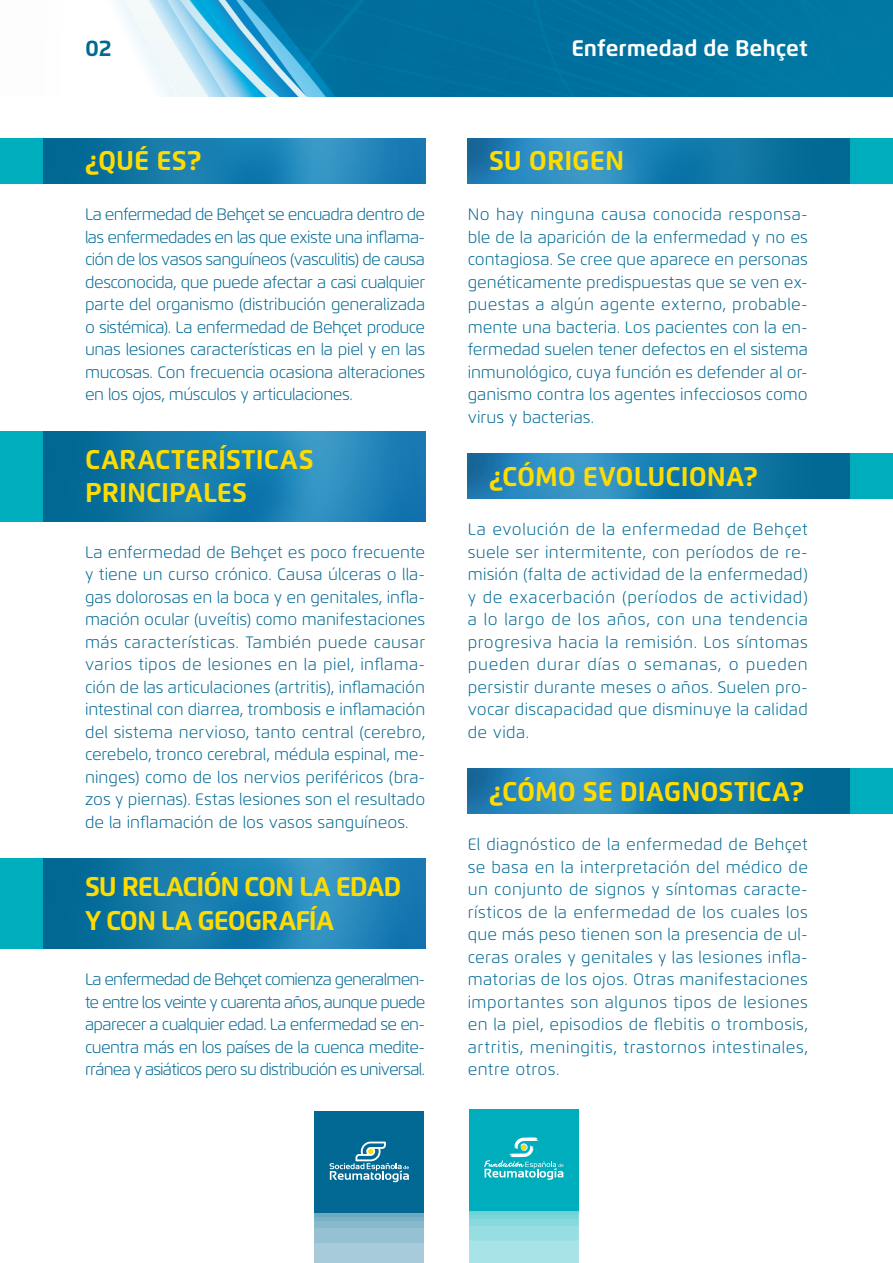
<style>
.page{position:relative;width:893px;height:1263px;background:#fff}
.page>*{position:absolute;margin:0;border:0;box-sizing:border-box;transform-origin:0 0}
.t1{font:700 27px/33.8px "Flexo";color:#ffdc01}
.t2{font:700 27px/33.8px "Flexo";letter-spacing:-.04em;color:#ffdc01}
.t3{font:700 22.5px "Flexo";color:#fff}
.Paginación{font:700 22.5px "Flexo";color:#006893}
.Cuerpo_de_texto_-bas{font:300 16.5px/22.5px "Flexo";color:#006893;text-align:justify}
</style>
<div class="page">
<img style="left:115px;top:0;width:778px;height:96px">
<div style="left:314px;top:1112px;width:110px;height:101px;background:#006893"></div>
<div style="left:314px;top:1213px;width:110px;height:50px;background:#a7cbd9"></div>
<div style="left:314px;top:1213px;width:110px;height:30px;background:#96c1d2"></div>
<div style="left:314px;top:1213px;width:110px;height:15px;background:#87b8cb"></div>
<div style="left:314px;top:1213px;width:110px;height:8px;background:#79b0c5"></div>
<hr style="left:314px;top:1213px;width:110px;height:4px;background:#6da8c0">
<svg style="left:330px;top:1141px;width:79px;height:41px"></svg>
<div style="left:469px;top:1109px;width:110px;height:102px;background:#00adbc"></div>
<div style="left:469px;top:1211px;width:110px;height:52px;background:#a7e3e7"></div>
<div style="left:469px;top:1211px;width:110px;height:29px;background:#96dee2"></div>
<div style="left:469px;top:1211px;width:110px;height:15px;background:#87d9de"></div>
<svg style="left:469px;top:1214px;width:109px;height:5px"></svg>
<svg style="left:469px;top:1211px;width:109px;height:3px"></svg>
<svg style="left:484px;top:1137px;width:80px;height:43px"></svg>
<div style="left:0;top:139px;width:43px;height:45px;background:#00adbc"></div>
<img style="left:43px;top:139px;width:382px;height:45px">
<div style="left:0;top:431px;width:43px;height:90px;background:#00adbc"></div>
<img style="left:43px;top:431px;width:382px;height:90px">
<div style="left:0;top:859px;width:43px;height:90px;background:#00adbc"></div>
<img style="left:43px;top:859px;width:382px;height:90px">
<div style="left:850px;top:139px;width:43px;height:45px;background:#00adbc"></div>
<img style="left:468px;top:139px;width:382px;height:45px">
<div style="left:850px;top:454px;width:43px;height:45px;background:#00adbc"></div>
<img style="left:468px;top:454px;width:382px;height:45px">
<div style="left:850px;top:769px;width:43px;height:45px;background:#00adbc"></div>
<img style="left:468px;top:769px;width:382px;height:45px">
<p class="Paginación" style="left:85px;top:34px;width:28px">02</p>
<h2 class="t3" style="left:571px;top:34px;width:238px">Enfermedad de Behçet</h2>
<p class="t1" style="left:85px;top:144px;width:118px">¿QUÉ ES?</p>
<p class="Cuerpo_de_texto_-bas" style="left:85px;top:203px;width:342px">La enfermedad de Behçet se encuadra dentro de las enfermedades en las que existe una inflama&shy;ción de los vasos sanguíneos (vasculitis) de causa desconocida, que puede afectar a casi cualquier parte del organismo (distribución generalizada o sistémica). La enfermedad de Behçet produce unas lesiones características en la piel y en las mucosas. Con frecuencia ocasiona alteraciones en los ojos, músculos y articulaciones.</p>
<p class="t1" style="left:85px;top:442px;width:230px">CARACTERÍSTICAS<br>PRINCIPALES</p>
<p class="Cuerpo_de_texto_-bas" style="left:85px;top:541px;width:342px">La enfermedad de Behçet es poco frecuente y tiene un curso crónico. Causa úlceras o lla&shy;gas dolorosas en la boca y en genitales, infla&shy;mación ocular (uveítis) como manifestaciones más características. También puede causar varios tipos de lesiones en la piel, inflama&shy;ción de las articulaciones (artritis), inflamación intestinal con diarrea, trombosis e inflamación del sistema nervioso, tanto central (cerebro, cerebelo, tronco cerebral, médula espinal, me&shy;ninges) como de los nervios periféricos (bra&shy;zos y piernas). Estas lesiones son el resultado de la inflamación de los vasos sanguíneos.</p>
<p class="t2" style="left:85px;top:870px;width:318px">SU RELACIÓN CON LA EDAD<br>Y CON LA GEOGRAFÍA</p>
<p class="Cuerpo_de_texto_-bas" style="left:85px;top:968px;width:342px">La enfermedad de Behçet comienza generalmen&shy;te entre los veinte y cuarenta años, aunque puede aparecer a cualquier edad. La enfermedad se en&shy;cuentra más en los países de la cuenca medite&shy;rránea y asiáticos pero su distribución es universal.</p>
<p class="t1" style="left:489px;top:144px;width:137px">SU ORIGEN</p>
<p class="Cuerpo_de_texto_-bas" style="left:468px;top:203px;width:342px">No hay ninguna causa conocida responsa&shy;ble de la aparición de la enfermedad y no es contagiosa. Se cree que aparece en personas genéticamente predispuestas que se ven ex&shy;puestas a algún agente externo, probable&shy;mente una bacteria. Los pacientes con la en&shy;fermedad suelen tener defectos en el sistema inmunológico, cuya función es defender al or&shy;ganismo contra los agentes infecciosos como virus y bacterias.</p>
<p class="t1" style="left:489px;top:459px;width:270px">¿CÓMO EVOLUCIONA?</p>
<p class="Cuerpo_de_texto_-bas" style="left:468px;top:518px;width:342px">La evolución de la enfermedad de Behçet suele ser intermitente, con períodos de re&shy;misión (falta de actividad de la enfermedad) y de exacerbación (períodos de actividad) a lo largo de los años, con una tendencia progresiva hacia la remisión. Los síntomas pueden durar días o semanas, o pueden persistir durante meses o años. Suelen pro&shy;vocar discapacidad que disminuye la calidad de vida.</p>
<p class="t1" style="left:489px;top:774px;width:317px">¿CÓMO SE DIAGNOSTICA?</p>
<p class="Cuerpo_de_texto_-bas" style="left:468px;top:833px;width:342px">El diagnóstico de la enfermedad de Behçet se basa en la interpretación del médico de un conjunto de signos y síntomas caracte&shy;rísticos de la enfermedad de los cuales los que más peso tienen son la presencia de ul&shy;ceras orales y genitales y las lesiones infla&shy;matorias de los ojos. Otras manifestaciones importantes son algunos tipos de lesiones en la piel, episodios de flebitis o trombosis, artritis, meningitis, trastornos intestinales, entre otros.</p>
</div>
